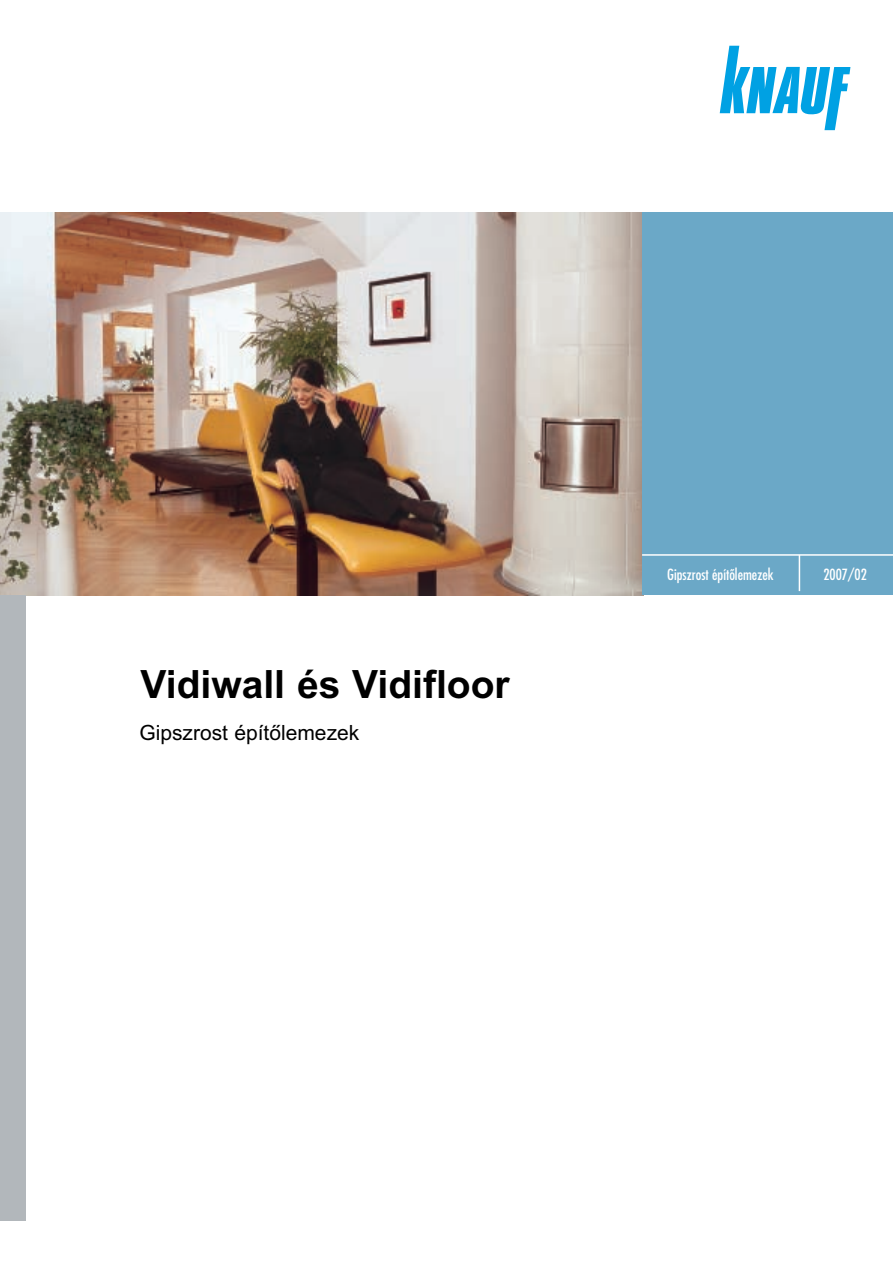
<style>
.page{position:relative;width:893px;height:1263px;background:#fff}
.page>*{position:absolute;margin:0;border:0;box-sizing:border-box;transform-origin:0 0}
.t1{font:700 39px "H Arial";color:#000}
.t2{font:21px "H Arial";color:#000}
.t3{font:15px "Futura Condensed H";color:#fff}
</style>
<div class="page">
<svg style="left:720px;top:46px;width:130px;height:84px"></svg>
<img style="left:0;top:213px;width:642px;height:382px">
<div style="left:0;top:595px;width:26px;height:625px;background:#b2b7bb"></div>
<div style="left:642px;top:213px;width:251px;height:382px;background:#6ba8c7"></div>
<hr style="left:642px;top:554px;width:251px;height:2px;background:#fff">
<hr style="left:799px;top:555px;width:1px;height:36px;background:#fff">
<h1 class="t1" style="left:141px;top:671px;width:371px">Vidiwall és Vidifloor</h1>
<h2 class="t2" style="left:139px;top:725px;width:221px">Gipszrost építôlemezek</h2>
<p class="t3" style="left:667px;top:566px;width:108px">Gipszrost építôlemezek</p>
<p class="t3" style="left:823px;top:566px;width:45px">2007/02</p>
</div>
